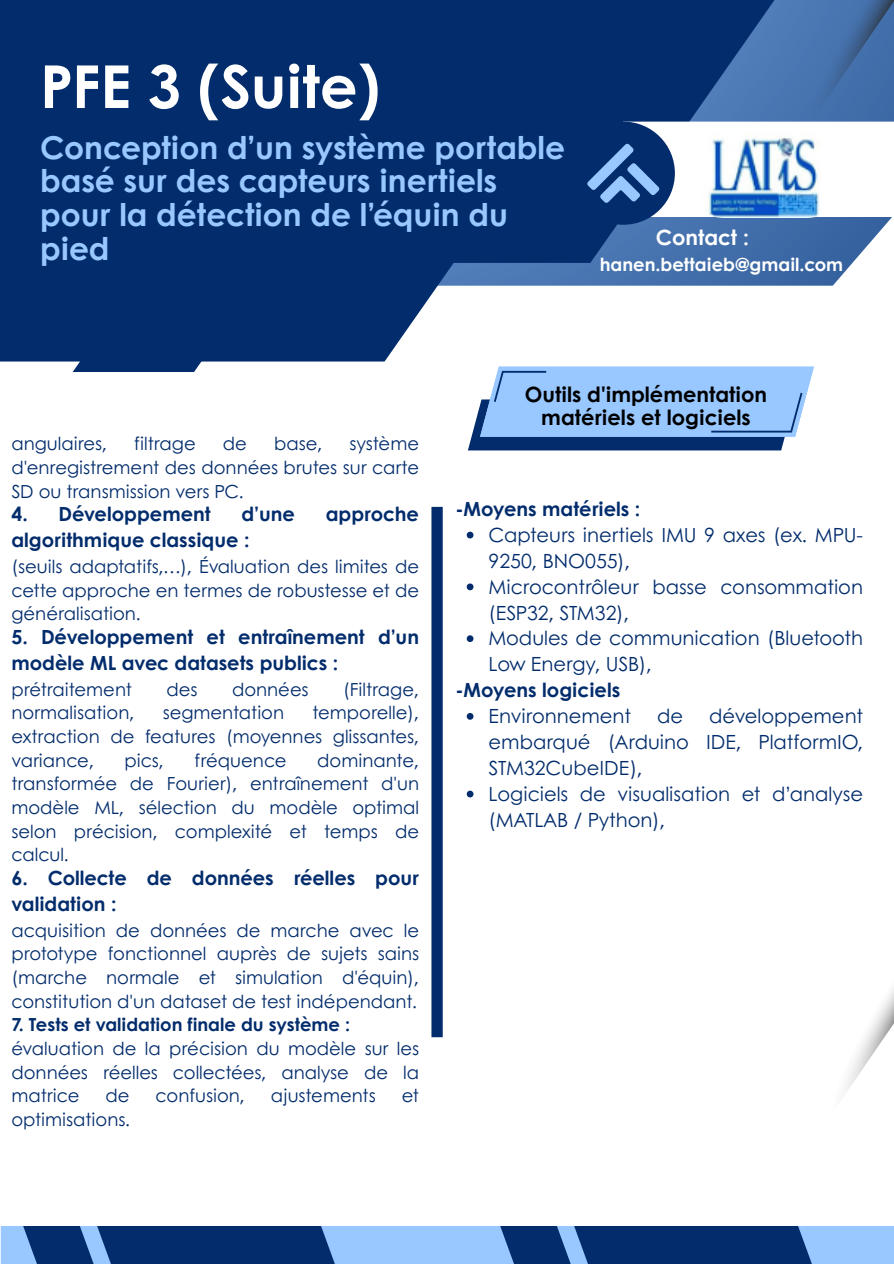
<style>
.page{position:relative;width:894px;height:1264px;background:#fff}
.page>*{position:absolute;margin:0;border:0;box-sizing:border-box;transform-origin:0 0}
.t1{font:700 59.25px "Century Gothic";color:#fff}
.t2{font:700 31.35px/33.8px "Century Gothic";color:#98c8ff}
.t3{font:700 21px/22.5px "Century Gothic";color:#000;text-align:center}
.t4{font:700 21px "Century Gothic";color:#fff}
.t5{font:19.5px/26px "Century Gothic";color:#022c6c}
.t6{font:700 19.5px/26px "Century Gothic";color:#022c6c}
.t7{font:18px/23.7px "Century Gothic";color:#022c6c;text-align:justify}
.t8{font:700 18px "Century Gothic";color:#022c6c}
.t9{font:700 18px "Century Gothic";color:#fff}
</style>
<div class="page">
<svg style="left:640px;top:217px;width:252px;height:69px;fill:#3d69a5"></svg>
<svg style="left:640px;top:0;width:137px;height:263px;background:#25518e"></svg>
<svg style="left:0;top:0;width:640px;height:361px;background:#1c427c"></svg>
<div style="left:0;top:209px;width:308px;height:163px;background:#022c6c"></div>
<div style="left:571px;top:122px;width:103px;height:103px;background:#022c6c;border-radius:50%"></div>
<svg style="left:581px;top:122px;width:190px;height:95px"></svg>
<img style="left:771px;top:0;width:122px;height:123px">
<img style="left:844px;top:989px;width:49px;height:106px">
<img style="left:695px;top:123px;width:125px;height:94px">
<svg style="left:1px;top:1226px;width:892px;height:37px;background:#3965a2"></svg>
<div style="left:431px;top:507px;width:11px;height:530px;background:#022c6c"></div>
<svg style="left:468px;top:366px;width:345px;height:84px;background:#87b2e6"></svg>
<svg style="left:466px;top:531px;width:7px;height:7px"></svg>
<svg style="left:466px;top:583px;width:7px;height:7px"></svg>
<svg style="left:466px;top:635px;width:7px;height:7px"></svg>
<svg style="left:466px;top:713px;width:7px;height:6px"></svg>
<svg style="left:466px;top:790px;width:7px;height:7px"></svg>
<h1 class="t1" style="left:40px;top:41px;width:341px">PFE 3 (Suite)</h1>
<h2 class="t2" style="left:40px;top:129px;width:526px">Conception d’un système portable basé sur des capteurs inertiels pour la détection de l’équin du pied</h2>
<p class="t4" style="left:655px;top:221px;width:95px">Contact :</p>
<p class="t9" style="left:599px;top:250px;width:245px">hanen.bettaieb@gmail.com</p>
<p class="t7" style="left:11px;top:431px;width:409px;text-indent:338px">système d'enregistrement des données brutes sur carte SD ou transmission vers PC.</p>
<p class="t6" style="left:11px;top:500px;width:201px">4. Développement</p>
<p class="t6" style="left:241px;top:500px;width:55px">d’une</p>
<p class="t6" style="left:325px;top:500px;width:95px">approche</p>
<p class="t6" style="left:11px;top:526px;width:239px">algorithmique classique :</p>
<p class="t7" style="left:11px;top:554px;width:409px">(seuils adaptatifs,…), Évaluation des limites de cette approche en termes de robustesse et de généralisation.</p>
<p class="t6" style="left:11px;top:623px;width:409px">5. Développement et entraînement d’un modèle ML avec datasets publics :</p>
<p class="t7" style="left:11px;top:676px;width:122px">prétraitement</p>
<p class="t7" style="left:166px;top:676px;width:32px">des</p>
<p class="t7" style="left:232px;top:676px;width:78px">données</p>
<p class="t7" style="left:343px;top:676px;width:77px">(Filtrage,</p>
<p class="t7" style="left:11px;top:700px;width:124px">normalisation,</p>
<p class="t7" style="left:163px;top:700px;width:123px">segmentation</p>
<p class="t7" style="left:11px;top:431px;width:97px">angulaires,</p>
<p class="t7" style="left:134px;top:431px;width:63px">filtrage</p>
<p class="t7" style="left:223px;top:431px;width:26px">de</p>
<p class="t7" style="left:274px;top:431px;width:50px">base,</p>
<p class="t7" style="left:11px;top:700px;width:409px;text-indent:301px">temporelle), extraction de features (moyennes glissantes, variance,</p>
<p class="t7" style="left:124px;top:747px;width:41px">pics,</p>
<p class="t7" style="left:194px;top:747px;width:94px">fréquence</p>
<p class="t7" style="left:11px;top:747px;width:409px;text-indent:305px">dominante, transformée de Fourier), entraînement d'un modèle ML, sélection du modèle optimal selon précision, complexité et temps de calcul.</p>
<p class="t6" style="left:11px;top:864px;width:409px">6. Collecte de données réelles pour validation :</p>
<p class="t7" style="left:11px;top:917px;width:409px">acquisition de données de marche avec le prototype fonctionnel auprès de sujets sains (marche normale et simulation d'équin), constitution d'un dataset de test indépendant.</p>
<p class="t8" style="left:11px;top:1011px;width:340px">7. Tests et validation finale du système :</p>
<p class="t7" style="left:11px;top:1035px;width:409px">évaluation de la précision du modèle sur les données réelles collectées, analyse de la matrice</p>
<p class="t7" style="left:105px;top:1083px;width:26px">de</p>
<p class="t7" style="left:156px;top:1083px;width:91px">confusion,</p>
<p class="t7" style="left:271px;top:1083px;width:106px">ajustements</p>
<p class="t7" style="left:401px;top:1083px;width:19px">et</p>
<p class="t7" style="left:11px;top:1106px;width:120px">optimisations.</p>
<p class="t3" style="left:524px;top:382px;width:244px">Outils d'implémentation matériels et logiciels</p>
<p class="t6" style="left:455px;top:495px;width:186px">-Moyens matériels :</p>
<p class="t5" style="left:488px;top:521px;width:376px">Capteurs inertiels IMU 9 axes (ex. MPU-<br>9250, BNO055),<br>Microcontrôleur basse consommation (ESP32, STM32),<br>Modules de communication (Bluetooth<br>Low Energy, USB),</p>
<p class="t6" style="left:455px;top:676px;width:166px">-Moyens logiciels</p>
<p class="t5" style="left:488px;top:702px;width:144px">Environnement</p>
<p class="t5" style="left:657px;top:702px;width:28px">de</p>
<p class="t5" style="left:488px;top:702px;width:376px;text-indent:220px">développement embarqué (Arduino IDE, PlatformIO,<br>STM32CubeIDE),<br>Logiciels de visualisation et d’analyse (MATLAB / Python),</p>
</div>
